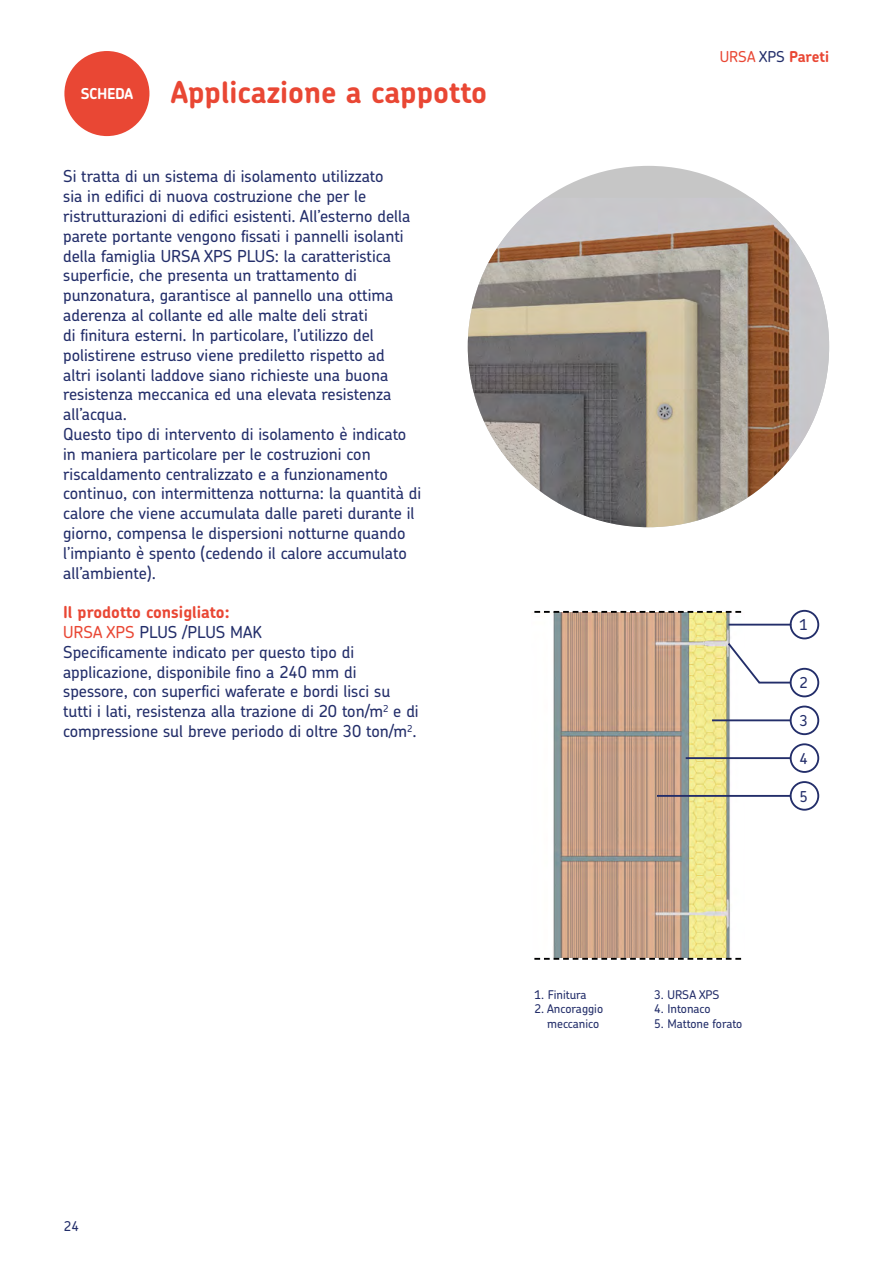
<style>
.page{position:relative;width:893px;height:1263px;background:#fff}
.page>*{position:absolute;margin:0;border:0;box-sizing:border-box;transform-origin:0 0}
.t1{font:700 30px "Chevin Pro";color:#e94734}
.t2{font:500 16.5px/19.8px "Chevin Std";color:#232e6a}
.t3{font:700 16.5px "Chevin Pro";color:#e94734}
.t4{font:700 15px "Chevin Pro";letter-spacing:-.01em;color:#e94734}
.t5{font:500 15px "Chevin Std";color:#232e6a}
.t6{font:500 13.5px "Chevin Std";color:#232e6a}
.t7{font:500 12px/14.4px "Chevin Std";color:#232e6a}
.s1{font-size:15px;color:#fff}
.s2{color:#e94734}
.s3{font-family:"Chevin Std";font-weight:500}
.s4{font-family:"Chevin Std";font-weight:500;color:#232e6a}
</style>
<div class="page">
<div style="left:64px;top:51px;width:85px;height:85px;background:#e94734;border-radius:50%"></div>
<img style="left:532px;top:612px;width:212px;height:346px">
<div style="left:790px;top:610px;width:29px;height:29px;border:2px solid #232e6a;border-radius:50%"></div>
<hr style="left:729px;top:624px;width:62px;height:1px;background:#232e6a">
<div style="left:790px;top:668px;width:29px;height:29px;border:2px solid #232e6a;border-radius:50%"></div>
<svg style="left:726px;top:641px;width:67px;height:43px"></svg>
<div style="left:790px;top:706px;width:29px;height:29px;border:2px solid #232e6a;border-radius:50%"></div>
<hr style="left:712px;top:719px;width:79px;height:2px;background:#232e6a">
<div style="left:790px;top:743px;width:29px;height:30px;border:2px solid #232e6a;border-radius:50%"></div>
<hr style="left:686px;top:757px;width:105px;height:2px;background:#232e6a">
<div style="left:790px;top:781px;width:29px;height:30px;border:2px solid #232e6a;border-radius:50%"></div>
<hr style="left:657px;top:795px;width:134px;height:2px;background:#232e6a">
<svg style="left:534px;top:958px;width:207px;height:2px"></svg>
<svg style="left:534px;top:611px;width:207px;height:2px"></svg>
<div style="left:468px;top:166px;width:361px;height:361px;background:#c6c6c6;border-radius:50%"></div>
<img style="left:468px;top:198px;width:361px;height:329px">
<h1 class="t1" style="left:81px;top:73px;width:408px"><span class="s1">SCHEDA</span> Applicazione a cappotto</h1>
<p class="t2" style="left:63px;top:166px;width:360px">Si tratta di un sistema di isolamento utilizzato<br>sia in edifici di nuova costruzione che per le ristrutturazioni di edifici esistenti. All’esterno della parete portante vengono fissati i pannelli isolanti della famiglia URSA XPS PLUS: la caratteristica superficie, che presenta un trattamento di punzonatura, garantisce al pannello una ottima aderenza al collante ed alle malte deli strati<br>di finitura esterni. In particolare, l’utilizzo del polistirene estruso viene prediletto rispetto ad<br>altri isolanti laddove siano richieste una buona resistenza meccanica ed una elevata resistenza all’acqua.<br>Questo tipo di intervento di isolamento è indicato in maniera particolare per le costruzioni con riscaldamento centralizzato e a funzionamento continuo, con intermittenza notturna: la quantità di calore che viene accumulata dalle pareti durante il giorno, compensa le dispersioni notturne quando l’impianto è spento (cedendo il calore accumulato all’ambiente).</p>
<p class="t3" style="left:63px;top:601px;width:168px">Il prodotto consigliato:</p>
<p class="t2" style="left:63px;top:622px;width:357px"><span class="s2">URSA XPS</span> PLUS /PLUS MAK<br>Specificamente indicato per questo tipo di applicazione, disponibile fino a 240 mm di spessore, con superfici waferate e bordi lisci su tutti i lati, resistenza alla trazione di 20 ton/m<sup>2</sup> e di compressione sul breve periodo di oltre 30 ton/m<sup>2</sup>.</p>
<p class="t4" style="left:720px;top:47px;width:111px"><span class="s3">URSA</span> <span class="s4">XPS</span> Pareti</p>
<p class="t5" style="left:799px;top:615px;width:10px">1</p>
<p class="t5" style="left:799px;top:673px;width:10px">2</p>
<p class="t5" style="left:799px;top:710px;width:10px">3</p>
<p class="t5" style="left:799px;top:748px;width:10px">4</p>
<p class="t5" style="left:799px;top:786px;width:10px">5</p>
<p class="t7" style="left:534px;top:987px;width:54px">1. Finitura</p>
<p class="t7" style="left:547px;top:1001px;width:57px;text-indent:-13px">2. Ancoraggio meccanico</p>
<p class="t7" style="left:654px;top:987px;width:67px">3. URSA XPS</p>
<p class="t7" style="left:654px;top:1001px;width:58px">4. Intonaco</p>
<p class="t7" style="left:654px;top:1016px;width:90px">5. Mattone forato</p>
<p class="t6" style="left:64px;top:1217px;width:17px">24</p>
</div>
